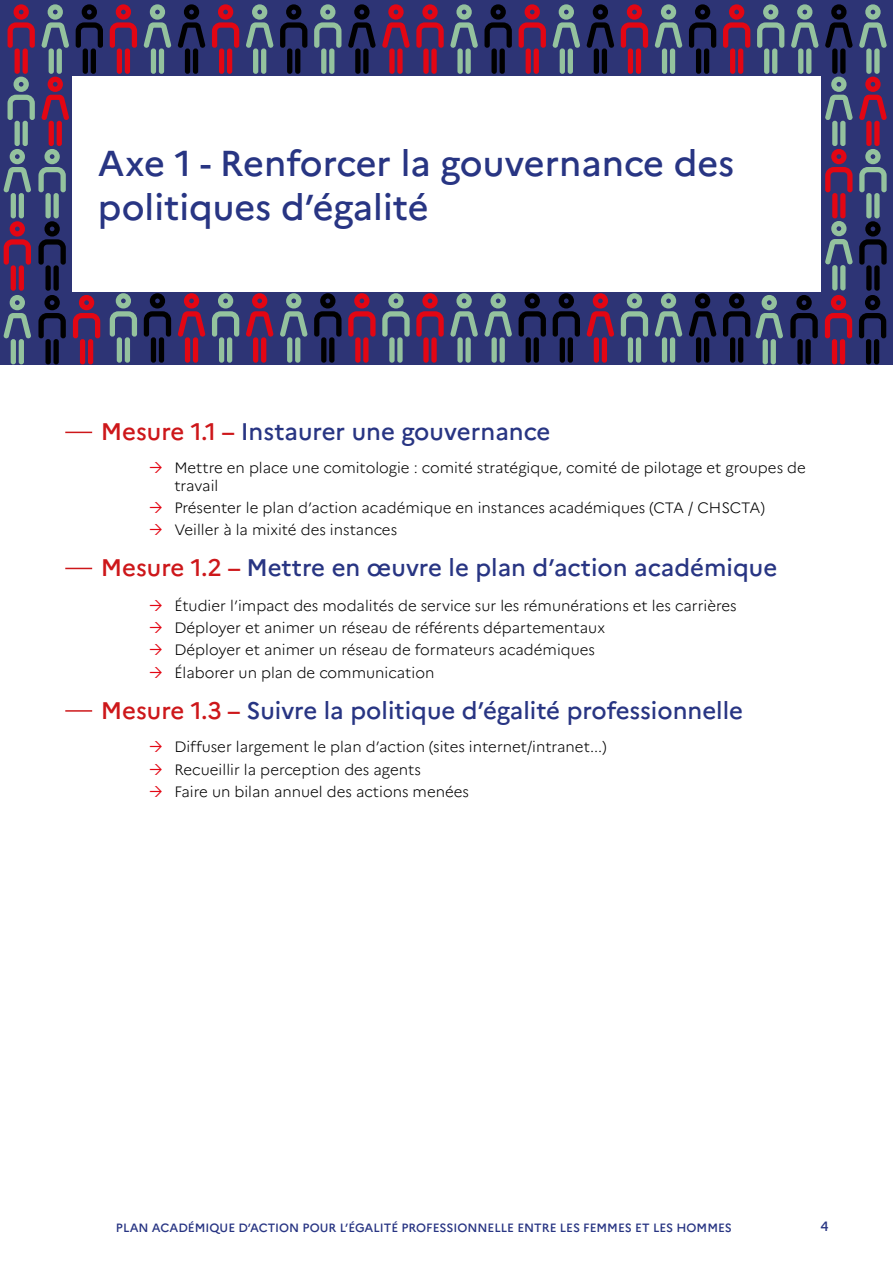
<style>
.page{position:relative;width:893px;height:1263px;background:#fff}
.page>*{position:absolute;margin:0;border:0;box-sizing:border-box;transform-origin:0 0}
.t1{font:500 36px/43.2px "Marianne";color:#283583}
.t2{font:500 24px "Marianne";color:#283583}
.t3{font:300 15px/22.2px "Marianne";color:#000}
.t4{font:500 13.5px "Marianne";color:#283583}
.t5{font:500 12px "Marianne";color:#283583}
.s1{color:#cd171a}
</style>
<div class="page">
<svg style="left:1px;top:3px;width:888px;height:362px;background:#4f4c75"></svg>
<svg style="left:74px;top:3px;width:781px;height:72px;background:#433964"></svg>
<svg style="left:37px;top:75px;width:851px;height:290px;background:#473c66"></svg>
<svg style="left:857px;top:293px;width:31px;height:72px;background:#1d224d"></svg>
<div style="left:72px;top:76px;width:749px;height:215px;background:#fff"></div>
<svg style="left:65px;top:432px;width:27px;height:1px"></svg>
<svg style="left:65px;top:568px;width:27px;height:1px"></svg>
<hr style="left:65px;top:710px;width:27px;height:2px;background:#cd171a">
<h1 class="t1" style="left:98px;top:142px;width:638px">Axe 1 - Renforcer la gouvernance des politiques d’égalité</h1>
<h2 class="t2" style="left:101px;top:417px;width:451px"><span class="s1">Mesure 1.1 –</span> Instaurer une gouvernance</h2>
<p class="t3" style="left:174px;top:458px;width:633px;line-height:18px">Mettre en place une comitologie : comité stratégique, comité de pilotage et groupes de travail</p>
<p class="t3" style="left:174px;top:496px;width:592px">Présenter le plan d’action académique en instances académiques (CTA / CHSCTA)<br>Veiller à la mixité des instances</p>
<h2 class="t2" style="left:101px;top:553px;width:678px"><span class="s1">Mesure 1.2 –</span> Mettre en œuvre le plan d’action académique</h2>
<p class="t3" style="left:174px;top:594px;width:564px">Étudier l’impact des modalités de service sur les rémunérations et les carrières Déployer et animer un réseau de référents départementaux<br>Déployer et animer un réseau de formateurs académiques<br>Élaborer un plan de communication</p>
<h2 class="t2" style="left:101px;top:695px;width:644px"><span class="s1">Mesure 1.3 –</span> Suivre la politique d’égalité professionnelle</h2>
<p class="t3" style="left:174px;top:736px;width:434px">Diffuser largement le plan d’action (sites internet/intranet...)<br>Recueillir la perception des agents<br>Faire un bilan annuel des actions menées</p>
<p class="t5" style="left:116px;top:1220px;width:617px">PLAN ACADÉMIQUE D’ACTION POUR L’ÉGALITÉ PROFESSIONNELLE ENTRE LES FEMMES ET LES HOMMES</p>
<p class="t4" style="left:820px;top:1218px;width:10px">4</p>
</div>
